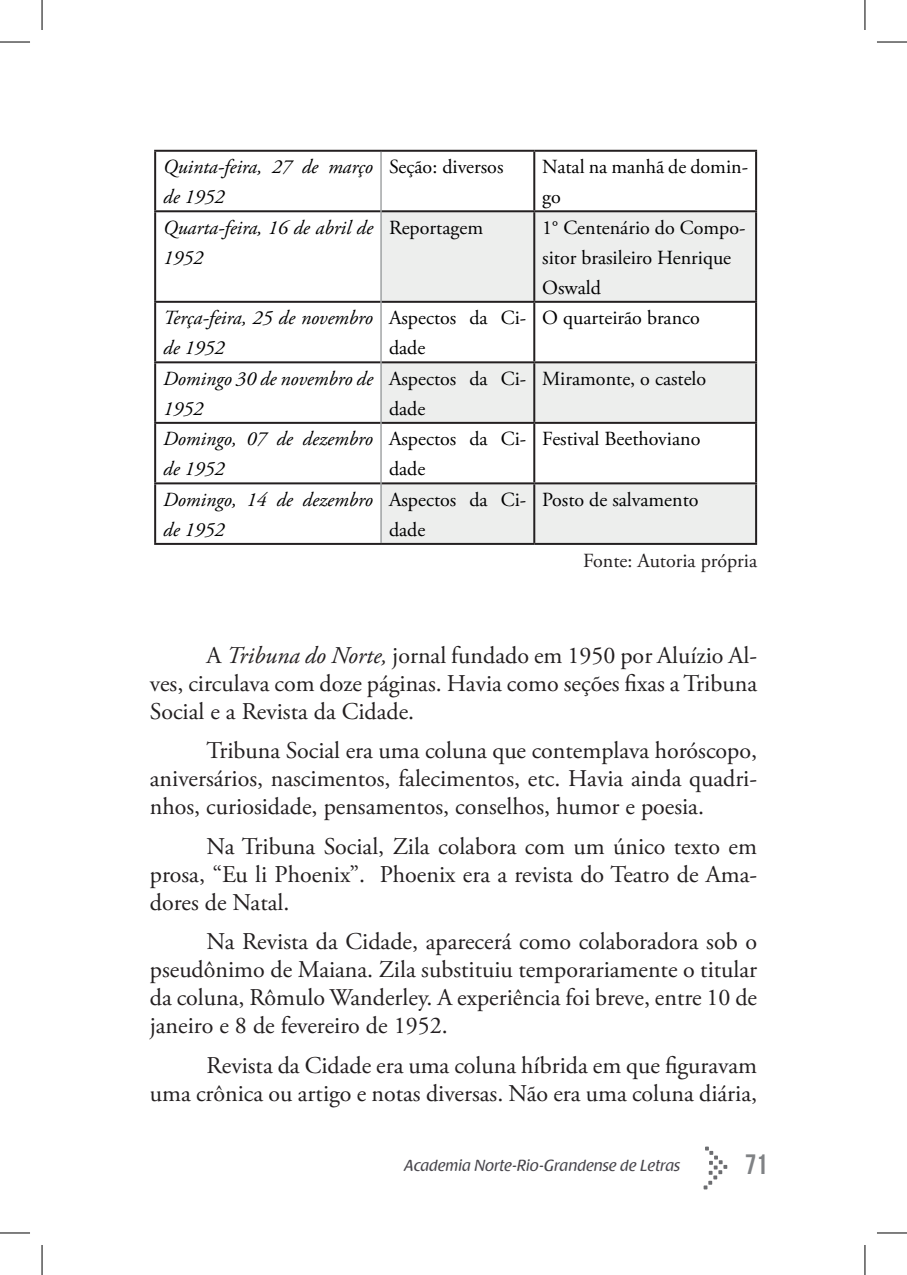
<style>
.page{position:relative;width:907px;height:1275px;background:#fff}
.page>*{position:absolute;margin:0;border:0;box-sizing:border-box;transform-origin:0 0}
.t1{font:28px "Bebas Neue";color:#808285}
.t2{font:24px/28px "Adobe Garamond Pro";color:#231f20;text-align:justify}
.t3{font:20px/30px "Adobe Garamond Pro";color:#000001}
.t4{font:italic 20px/30px "Adobe Garamond Pro";color:#000001}
.t5{font:20px "Adobe Garamond Pro";color:#231f20}
.t6{font:16px "Raspoutine Classic";color:#48464c}
.s1{font-style:italic}
</style>
<div class="page">
<svg style="left:703px;top:1146px;width:24px;height:43px"></svg>
<svg style="left:156px;top:152px;width:224px;height:391px"></svg>
<svg style="left:381px;top:212px;width:373px;height:331px;fill:#edeeed"></svg>
<hr style="left:154px;top:150px;width:227px;height:2px;background:#231f20">
<hr style="left:154px;top:152px;width:2px;height:58px;background:#231f20">
<hr style="left:381px;top:150px;width:153px;height:2px;background:#231f20">
<hr style="left:534px;top:150px;width:222px;height:2px;background:#231f20">
<hr style="left:533px;top:152px;width:2px;height:58px;background:#231f20">
<hr style="left:754px;top:152px;width:2px;height:58px;background:#231f20">
<hr style="left:154px;top:210px;width:226px;height:2px;background:#231f20">
<hr style="left:154px;top:212px;width:2px;height:89px;background:#231f20">
<hr style="left:381px;top:210px;width:153px;height:2px;background:#231f20">
<hr style="left:534px;top:210px;width:222px;height:2px;background:#231f20">
<hr style="left:533px;top:212px;width:2px;height:89px;background:#231f20">
<hr style="left:754px;top:212px;width:2px;height:89px;background:#231f20">
<hr style="left:154px;top:301px;width:226px;height:2px;background:#231f20">
<hr style="left:154px;top:303px;width:2px;height:58px;background:#231f20">
<hr style="left:381px;top:301px;width:153px;height:2px;background:#231f20">
<hr style="left:534px;top:301px;width:222px;height:2px;background:#231f20">
<hr style="left:533px;top:303px;width:2px;height:58px;background:#231f20">
<hr style="left:754px;top:303px;width:2px;height:58px;background:#231f20">
<hr style="left:154px;top:361px;width:226px;height:2px;background:#231f20">
<hr style="left:154px;top:363px;width:2px;height:59px;background:#231f20">
<hr style="left:381px;top:361px;width:153px;height:2px;background:#231f20">
<hr style="left:534px;top:361px;width:222px;height:2px;background:#231f20">
<hr style="left:533px;top:363px;width:2px;height:59px;background:#231f20">
<hr style="left:754px;top:363px;width:2px;height:59px;background:#231f20">
<hr style="left:154px;top:422px;width:226px;height:2px;background:#231f20">
<hr style="left:154px;top:424px;width:2px;height:58px;background:#231f20">
<hr style="left:381px;top:422px;width:153px;height:2px;background:#231f20">
<hr style="left:534px;top:422px;width:222px;height:2px;background:#231f20">
<hr style="left:533px;top:424px;width:2px;height:58px;background:#231f20">
<hr style="left:754px;top:424px;width:2px;height:58px;background:#231f20">
<hr style="left:154px;top:482px;width:226px;height:2px;background:#231f20">
<hr style="left:154px;top:484px;width:2px;height:59px;background:#231f20">
<hr style="left:381px;top:482px;width:153px;height:2px;background:#231f20">
<hr style="left:534px;top:482px;width:222px;height:2px;background:#231f20">
<hr style="left:533px;top:484px;width:2px;height:59px;background:#231f20">
<hr style="left:754px;top:484px;width:2px;height:59px;background:#231f20">
<hr style="left:154px;top:543px;width:227px;height:2px;background:#231f20">
<hr style="left:381px;top:543px;width:153px;height:2px;background:#231f20">
<hr style="left:534px;top:543px;width:222px;height:2px;background:#231f20">
<hr style="left:380px;top:152px;width:1px;height:59px;background:#74787a">
<hr style="left:380px;top:211px;width:1px;height:91px;background:#74787a">
<hr style="left:380px;top:302px;width:1px;height:60px;background:#74787a">
<hr style="left:380px;top:362px;width:1px;height:61px;background:#74787a">
<hr style="left:380px;top:423px;width:1px;height:60px;background:#74787a">
<hr style="left:380px;top:483px;width:1px;height:60px;background:#74787a">
<hr style="left:0;top:42px;width:30px;height:1px;background:#000">
<hr style="left:876px;top:42px;width:30px;height:1px;background:#000">
<hr style="left:0;top:1232px;width:30px;height:1px;background:#000">
<hr style="left:876px;top:1232px;width:30px;height:1px;background:#000">
<hr style="left:42px;top:0;width:1px;height:30px;background:#000">
<hr style="left:42px;top:1245px;width:1px;height:30px;background:#000">
<hr style="left:864px;top:0;width:1px;height:30px;background:#000">
<hr style="left:864px;top:1245px;width:1px;height:30px;background:#000">
<p class="t4" style="left:163px;top:152px;width:211px">Quinta-feira, 27 de março de 1952</p>
<p class="t3" style="left:389px;top:153px;width:116px">Seção: diversos</p>
<p class="t3" style="left:542px;top:153px;width:207px">Natal na manhã de domin&shy;go</p>
<p class="t4" style="left:163px;top:213px;width:211px">Quarta-feira, 16 de abril de<br>1952</p>
<p class="t3" style="left:389px;top:213px;width:96px">Reportagem</p>
<p class="t3" style="left:542px;top:213px;width:205px">1° Centenário do Compo&shy;sitor brasileiro Henrique<br>Oswald</p>
<p class="t4" style="left:163px;top:303px;width:211px">Terça-feira, 25 de novembro de 1952</p>
<p class="t3" style="left:389px;top:304px;width:139px">Aspectos da Ci&shy;dade</p>
<p class="t3" style="left:542px;top:304px;width:159px">O quarteirão branco</p>
<p class="t4" style="left:163px;top:364px;width:211px">Domingo 30 de novembro de<br>1952</p>
<p class="t3" style="left:389px;top:364px;width:139px">Aspectos da Ci&shy;dade</p>
<p class="t3" style="left:542px;top:364px;width:165px">Miramonte, o castelo</p>
<p class="t4" style="left:163px;top:424px;width:211px">Domingo, 07 de dezembro de 1952</p>
<p class="t3" style="left:389px;top:425px;width:139px">Aspectos da Ci&shy;dade</p>
<p class="t3" style="left:542px;top:425px;width:159px">Festival Beethoviano</p>
<p class="t4" style="left:163px;top:485px;width:211px">Domingo, 14 de dezembro de 1952</p>
<p class="t3" style="left:389px;top:485px;width:139px">Aspectos da Ci&shy;dade</p>
<p class="t3" style="left:542px;top:485px;width:158px">Posto de salvamento</p>
<p class="t5" style="left:583px;top:548px;width:175px">Fonte: Autoria própria</p>
<p class="t2" style="left:150px;top:642px;width:608px;text-indent:57px">A <span class="s1">Tribuna do Norte,</span> jornal fundado em 1950 por Aluízio Al&shy;ves, circulava com doze páginas. Havia como seções fixas a Tribuna Social e a Revista da Cidade.</p>
<p class="t2" style="left:150px;top:737px;width:608px;text-indent:57px">Tribuna Social era uma coluna que contemplava horóscopo, aniversários, nascimentos, falecimentos, etc. Havia ainda quadri&shy;nhos, curiosidade, pensamentos, conselhos, humor e poesia.</p>
<p class="t2" style="left:150px;top:833px;width:608px;text-indent:57px">Na Tribuna Social, Zila colabora com um único texto em prosa, “Eu li Phoenix”. Phoenix era a revista do Teatro de Ama&shy;dores de Natal.</p>
<p class="t2" style="left:150px;top:928px;width:608px;text-indent:57px">Na Revista da Cidade, aparecerá como colaboradora sob o pseudônimo de Maiana. Zila substituiu temporariamente o titular da coluna, Rômulo Wanderley. A experiência foi breve, entre 10 de janeiro e 8 de fevereiro de 1952.</p>
<p class="t2" style="left:150px;top:1051px;width:608px;text-align:right">Revista da Cidade era uma coluna híbrida em que figuravam<br>uma crônica ou artigo e notas diversas. Não era uma coluna diária,</p>
<p class="t6" style="left:404px;top:1156px;width:277px">Academia Norte-Rio-Grandense de Letras</p>
<p class="t1" style="left:744px;top:1149px;width:24px">71</p>
</div>
